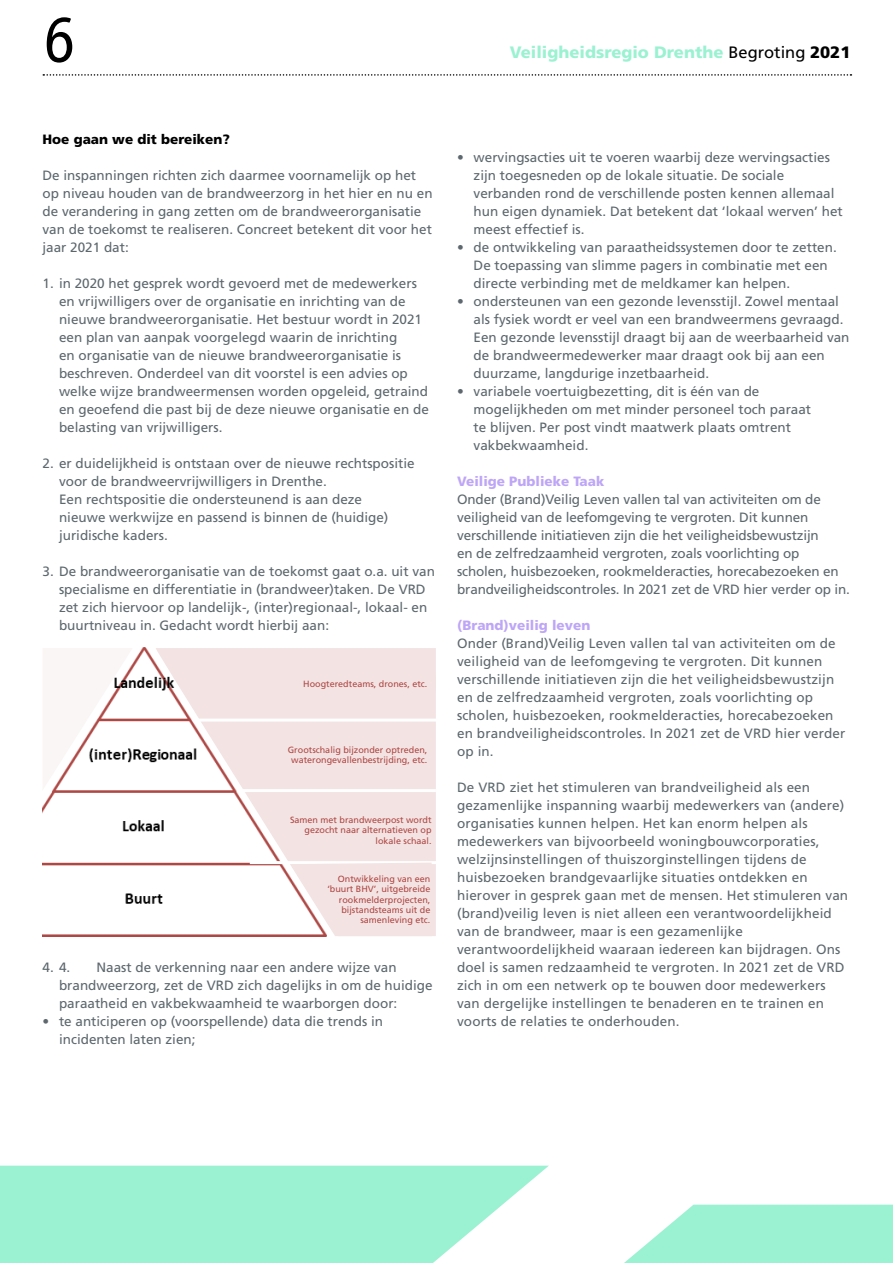
<style>
.page{position:relative;width:893px;height:1263px;background:#fff}
.page>*{position:absolute;margin:0;border:0;box-sizing:border-box;transform-origin:0 0}
.t1{font:67.5px "Officina Sans Std";color:#000}
.t2{font:900 16.5px "Frutiger LT Std";color:#9bf2d2}
.t3{font:13.5px/18px "Frutiger LT Std";color:#5d686e}
.t4{font:900 13.5px "Frutiger LT Std";color:#bea6f7}
.t5{font:900 13.5px "Frutiger LT Std";color:#000}
.t6{font:9px/10.4px "Frutiger LT Std";color:#ae4844;text-align:right}
.s1{font-weight:400;color:#000}
.s2{color:#000}
</style>
<div class="page">
<hr style="left:892px;top:0;width:1px;height:1263px;background:#ebf3fa">
<svg style="left:43px;top:74px;width:808px;height:2px"></svg>
<svg style="left:0;top:1166px;width:549px;height:97px;background:#a5f3d6"></svg>
<svg style="left:624px;top:1205px;width:269px;height:58px;background:#a7f3d7"></svg>
<img style="left:43px;top:647px;width:113px;height:289px">
<svg style="left:156px;top:648px;width:280px;height:288px;fill:#f3e3e3"></svg>
<div style="left:247px;top:676px;width:189px;height:16px;background:#f3e3e3"></div>
<div style="left:281px;top:814px;width:151px;height:32px;background:#f3e3e3"></div>
<hr style="left:196px;top:719px;width:244px;height:3px;background:#fff">
<hr style="left:239px;top:789px;width:197px;height:3px;background:#fff">
<hr style="left:250px;top:861px;width:196px;height:3px;background:#fff">
<svg style="left:291px;top:863px;width:141px;height:73px;background:#f3e3e3"></svg>
<svg style="left:43px;top:648px;width:90px;height:143px"></svg>
<h1 class="t1" style="left:43px;top:-1px;width:35px">6</h1>
<p class="t2" style="left:510px;top:43px;width:342px">Veiligheidsregio Drenthe <span class="s1">Begroting</span> <span class="s2">2021</span></p>
<p class="t5" style="left:43px;top:131px;width:189px">Hoe gaan we dit bereiken?</p>
<p class="t3" style="left:43px;top:166px;width:392px">De inspanningen richten zich daarmee voornamelijk op het op niveau houden van de brandweerzorg in het hier en nu en de verandering in gang zetten om de brandweerorganisatie van de toekomst te realiseren. Concreet betekent dit voor het jaar 2021 dat:</p>
<p class="t3" style="left:59px;top:274px;width:371px;text-indent:-16px">1. in 2020 het gesprek wordt gevoerd met de medewerkers en vrijwilligers over de organisatie en inrichting van de nieuwe brandweerorganisatie. Het bestuur wordt in 2021 een plan van aanpak voorgelegd waarin de inrichting<br>en organisatie van de nieuwe brandweerorganisatie is beschreven. Onderdeel van dit voorstel is een advies op welke wijze brandweermensen worden opgeleid, getraind en geoefend die past bij de deze nieuwe organisatie en de belasting van vrijwilligers.</p>
<p class="t3" style="left:59px;top:454px;width:357px;text-indent:-16px">2. er duidelijkheid is ontstaan over de nieuwe rechtspositie voor de brandweervrijwilligers in Drenthe.<br>Een rechtspositie die ondersteunend is aan deze<br>nieuwe werkwijze en passend is binnen de (huidige) juridische kaders.</p>
<p class="t3" style="left:59px;top:562px;width:377px;text-indent:-16px">3. De brandweerorganisatie van de toekomst gaat o.a. uit van specialisme en differentiatie in (brandweer)taken. De VRD zet zich hiervoor op landelijk-, (inter)regionaal-, lokaal- en buurtniveau in. Gedacht wordt hierbij aan:</p>
<p class="t6" style="left:303px;top:679px;width:126px">Hoogteredteams, drones, etc.</p>
<p class="t6" style="left:288px;top:744px;width:141px;text-align:center">Grootschalig bijzonder optreden, waterongevallenbestrijding, etc.</p>
<p class="t6" style="left:290px;top:815px;width:143px">Samen met brandweerpost wordt gezocht naar alternatieven op lokale schaal.</p>
<p class="t6" style="left:327px;top:874px;width:105px">Ontwikkeling van een ‘buurt BHV’, uitgebreide rookmelderprojecten, bijstandsteams uit de samenleving etc.</p>
<p class="t3" style="left:59px;top:958px;width:375px;text-indent:38px">Naast de verkenning naar een andere wijze van brandweerzorg, zet de VRD zich dagelijks in om de huidige paraatheid en vakbekwaamheid te waarborgen door:</p>
<p class="t3" style="left:59px;top:1012px;width:326px;text-indent:-16px">• te anticiperen op (voorspellende) data die trends in incidenten laten zien;</p>
<p class="t3" style="left:43px;top:958px;width:29px">4. 4.</p>
<p class="t3" style="left:474px;top:148px;width:371px;text-indent:-16px">• wervingsacties uit te voeren waarbij deze wervingsacties zijn toegesneden op de lokale situatie. De sociale verbanden rond de verschillende posten kennen allemaal hun eigen dynamiek. Dat betekent dat ‘lokaal werven’ het meest effectief is.</p>
<p class="t3" style="left:474px;top:238px;width:365px;text-indent:-16px">• de ontwikkeling van paraatheidssystemen door te zetten.<br>De toepassing van slimme pagers in combinatie met een directe verbinding met de meldkamer kan helpen.</p>
<p class="t3" style="left:474px;top:292px;width:377px;text-indent:-16px">• ondersteunen van een gezonde levensstijl. Zowel mentaal als fysiek wordt er veel van een brandweermens gevraagd.<br>Een gezonde levensstijl draagt bij aan de weerbaarheid van de brandweermedewerker maar draagt ook bij aan een duurzame, langdurige inzetbaarheid.</p>
<p class="t3" style="left:474px;top:382px;width:339px;text-indent:-16px">• variabele voertuigbezetting, dit is één van de mogelijkheden om met minder personeel toch paraat te blijven. Per post vindt maatwerk plaats omtrent vakbekwaamheid.</p>
<p class="t4" style="left:457px;top:473px;width:149px">Veilige Publieke Taak</p>
<p class="t3" style="left:457px;top:490px;width:394px">Onder (Brand)Veilig Leven vallen tal van activiteiten om de veiligheid van de leefomgeving te vergroten. Dit kunnen verschillende initiatieven zijn die het veiligheidsbewustzijn<br>en de zelfredzaamheid vergroten, zoals voorlichting op scholen, huisbezoeken, rookmelderacties, horecabezoeken en brandveiligheidscontroles. In 2021 zet de VRD hier verder op in.</p>
<p class="t4" style="left:457px;top:617px;width:135px">(Brand)veilig leven</p>
<p class="t3" style="left:457px;top:634px;width:390px">Onder (Brand)Veilig Leven vallen tal van activiteiten om de veiligheid van de leefomgeving te vergroten. Dit kunnen verschillende initiatieven zijn die het veiligheidsbewustzijn en de zelfredzaamheid vergroten, zoals voorlichting op scholen, huisbezoeken, rookmelderacties, horecabezoeken en brandveiligheidscontroles. In 2021 zet de VRD hier verder op in.</p>
<p class="t3" style="left:457px;top:778px;width:393px">De VRD ziet het stimuleren van brandveiligheid als een gezamenlijke inspanning waarbij medewerkers van (andere) organisaties kunnen helpen. Het kan enorm helpen als medewerkers van bijvoorbeeld woningbouwcorporaties, welzijnsinstellingen of thuiszorginstellingen tijdens de huisbezoeken brandgevaarlijke situaties ontdekken en hierover in gesprek gaan met de mensen. Het stimuleren van (brand)veilig leven is niet alleen een verantwoordelijkheid van de brandweer, maar is een gezamenlijke verantwoordelijkheid waaraan iedereen kan bijdragen. Ons doel is samen redzaamheid te vergroten. In 2021 zet de VRD zich in om een netwerk op te bouwen door medewerkers van dergelijke instellingen te benaderen en te trainen en voorts de relaties te onderhouden.</p>
</div>
